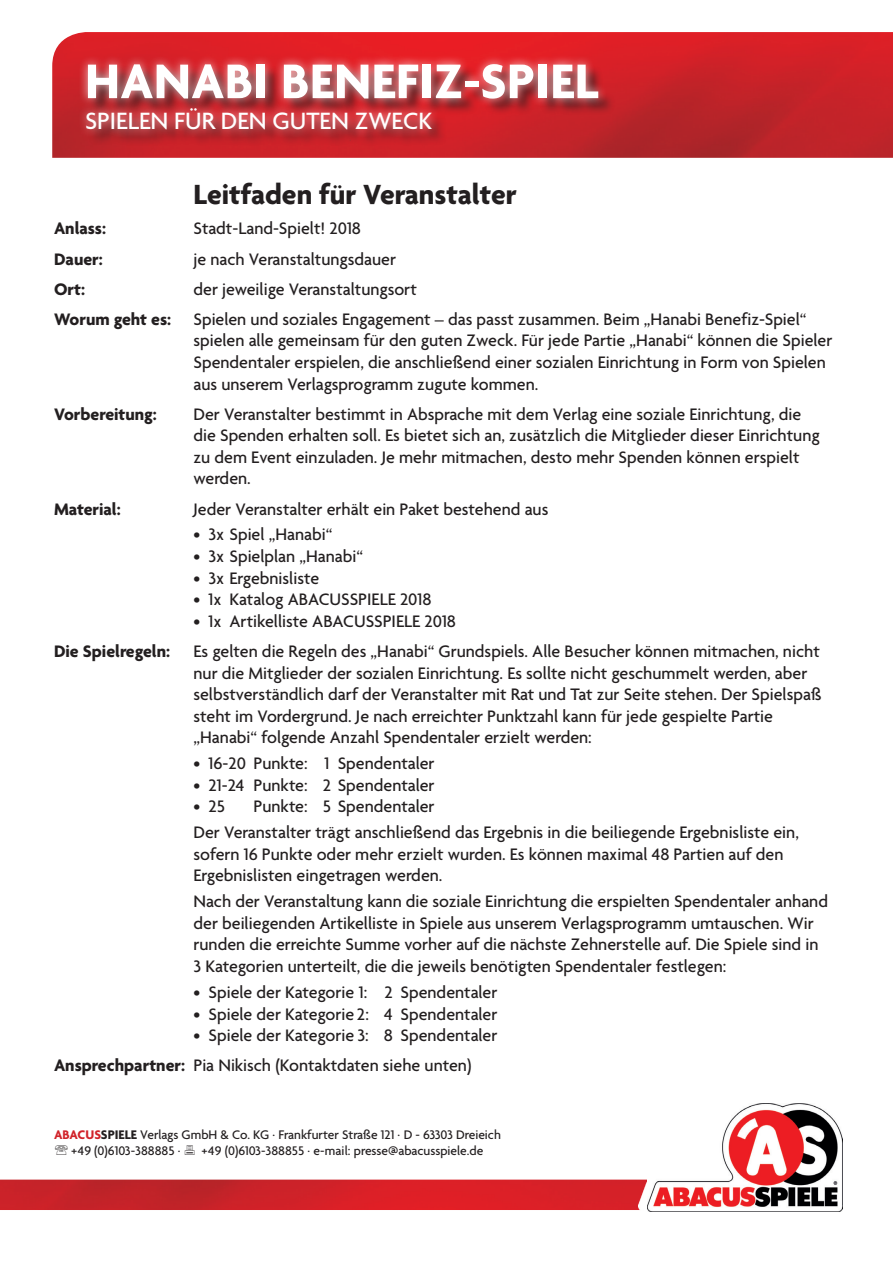
<style>
.page{position:relative;width:893px;height:1263px;background:#fff}
.page>*{position:absolute;margin:0;border:0;box-sizing:border-box;transform-origin:0 0}
.t1{font:700 52.5px "Agenda";letter-spacing:.01em;color:#fff}
.t2{font:700 30px "Agenda";color:#231f20}
.t3{font:500 25.5px "Agenda";color:#fff}
.t4{font:500 18px/21.6px "Agenda";color:#231f20}
.t5{font:700 18px "Agenda";color:#231f20}
.t6{font:500 13.5px/16.5px "Agenda";color:#231f20}
.s1{font-weight:700}
.s2{font-weight:700;color:#d1232a}
</style>
<div class="page">
<img style="left:52px;top:32px;width:841px;height:126px">
<img style="left:0;top:1179px;width:639px;height:31px">
<div style="left:87px;top:65px;width:528px;height:81px;background:#231f20;opacity:.7"></div>
<div style="left:77px;top:55px;width:531px;height:83px;background:#fff;opacity:.7"></div>
<img style="left:639px;top:1179px;width:9px;height:31px">
<img style="left:648px;top:1103px;width:194px;height:108px">
<h1 class="t1" style="left:85px;top:53px;width:515px">HANABI BENEFIZ-SPIEL</h1>
<h3 class="t3" style="left:85px;top:107px;width:349px">SPIELEN FÜR DEN GUTEN ZWECK</h3>
<h2 class="t2" style="left:194px;top:179px;width:325px">Leitfaden für Veranstalter</h2>
<p class="t5" style="left:54px;top:219px;width:54px">Anlass:</p>
<p class="t4" style="left:194px;top:219px;width:169px">Stadt-Land-Spielt! 2018</p>
<p class="t5" style="left:54px;top:249px;width:50px">Dauer:</p>
<p class="t4" style="left:194px;top:249px;width:204px">je nach Veranstaltungsdauer</p>
<p class="t5" style="left:54px;top:279px;width:33px">Ort:</p>
<p class="t4" style="left:54px;top:275px;width:754px;line-height:30.2px;text-indent:140px">der jeweilige Veranstaltungsort<br><span class="s1">Worum geht es:</span> Spielen und soziales Engagement – das passt zusammen. Beim „Hanabi Benefiz-Spiel“</p>
<p class="t4" style="left:194px;top:331px;width:640px">spielen alle gemeinsam für den guten Zweck. Für jede Partie „Hanabi“ können die Spieler<br>Spendentaler erspielen, die anschließend einer sozialen Einrichtung in Form von Spielen aus unserem Verlagsprogramm zugute kommen.</p>
<p class="t5" style="left:54px;top:404px;width:104px">Vorbereitung:</p>
<p class="t4" style="left:194px;top:404px;width:628px">Der Veranstalter bestimmt in Absprache mit dem Verlag eine soziale Einrichtung, die die Spenden erhalten soll. Es bietet sich an, zusätzlich die Mitglieder dieser Einrichtung zu dem Event einzuladen. Je mehr mitmachen, desto mehr Spenden können erspielt werden.</p>
<p class="t5" style="left:54px;top:499px;width:68px">Material:</p>
<p class="t4" style="left:194px;top:499px;width:356px">Jeder Veranstalter erhält ein Paket bestehend aus</p>
<p class="t4" style="left:194px;top:525px;width:141px">• 3x Spiel „Hanabi“</p>
<p class="t4" style="left:194px;top:546px;width:171px">• 3x Spielplan „Hanabi“</p>
<p class="t4" style="left:194px;top:568px;width:127px">• 3x Ergebnisliste</p>
<p class="t4" style="left:194px;top:590px;width:240px">• 1x Katalog ABACUSSPIELE 2018</p>
<p class="t4" style="left:194px;top:611px;width:264px">• 1x Artikelliste ABACUSSPIELE 2018</p>
<p class="t5" style="left:54px;top:641px;width:118px">Die Spielregeln:</p>
<p class="t4" style="left:194px;top:641px;width:629px">Es gelten die Regeln des „Hanabi“ Grundspiels. Alle Besucher können mitmachen, nicht nur die Mitglieder der sozialen Einrichtung. Es sollte nicht geschummelt werden, aber selbstverständlich darf der Veranstalter mit Rat und Tat zur Seite stehen. Der Spielspaß steht im Vordergrund. Je nach erreichter Punktzahl kann für jede gespielte Partie „Hanabi“ folgende Anzahl Spendentaler erzielt werden:</p>
<p class="t4" style="left:194px;top:754px;width:243px">• 16-20 Punkte: 1 Spendentaler</p>
<p class="t4" style="left:194px;top:775px;width:243px">• 21-24 Punkte: 2 Spendentaler</p>
<p class="t4" style="left:194px;top:797px;width:33px">• 25</p>
<p class="t4" style="left:194px;top:795px;width:607px;line-height:25.8px;text-indent:60px">Punkte: 5 Spendentaler<br>Der Veranstalter trägt anschließend das Ergebnis in die beiliegende Ergebnisliste ein,</p>
<p class="t4" style="left:194px;top:844px;width:591px">sofern 16 Punkte oder mehr erzielt wurden. Es können maximal 48 Partien auf den<br>Ergebnislisten eingetragen werden.</p>
<p class="t4" style="left:194px;top:892px;width:636px">Nach der Veranstaltung kann die soziale Einrichtung die erspielten Spendentaler anhand der beiliegenden Artikelliste in Spiele aus unserem Verlagsprogramm umtauschen. Wir runden die erreichte Summe vorher auf die nächste Zehnerstelle auf. Die Spiele sind in 3 Kategorien unterteilt, die die jeweils benötigten Spendentaler festlegen:</p>
<p class="t4" style="left:194px;top:982px;width:305px">• Spiele der Kategorie 1: 2 Spendentaler</p>
<p class="t4" style="left:194px;top:1004px;width:305px">• Spiele der Kategorie 2: 4 Spendentaler</p>
<p class="t4" style="left:54px;top:1021px;width:445px;line-height:30.2px;text-indent:140px">• Spiele der Kategorie 3: 8 Spendentaler<br><span class="s1">Ansprechpartner:</span> Pia Nikisch (Kontaktdaten siehe unten)</p>
<p class="t6" style="left:71px;top:1127px;width:431px;text-indent:-17px"><span class="s2">ABACUS</span><span class="s1">SPIELE</span> Verlags GmbH &amp; Co. KG · Frankfurter Straße 121 · D - 63303 Dreieich +49 (0)6103-388885 ·</p>
<p class="t6" style="left:202px;top:1143px;width:283px">+49 (0)6103-388855 · e-mail: presse@abacusspiele.de</p>
</div>
